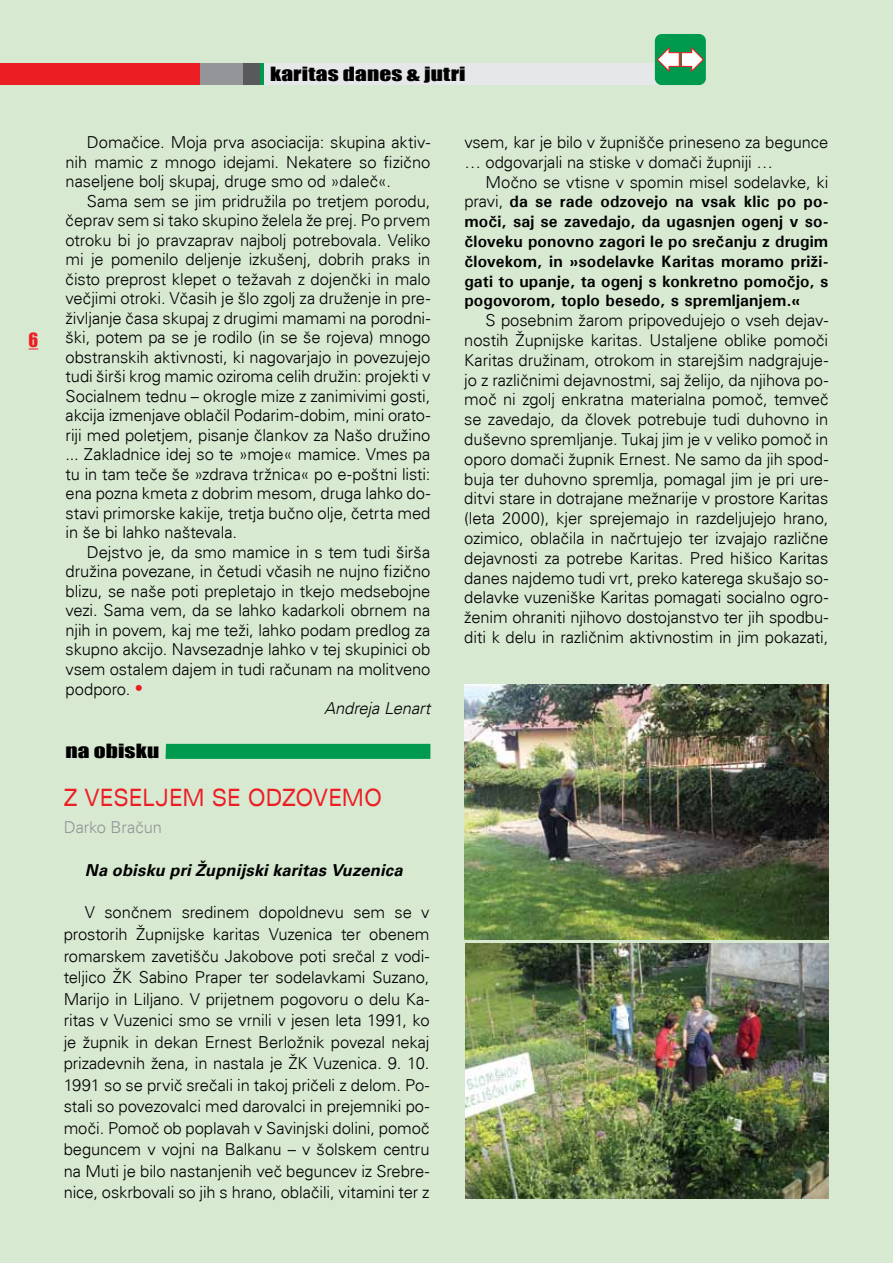
<style>
.page{position:relative;width:893px;height:1263px;background:#d8e9d2}
.page>*{position:absolute;margin:0;border:0;box-sizing:border-box;transform-origin:0 0}
.t1{font:expanded 24px "Univers";color:#ed1d24;scale:.78 1}
.t2{font:18px "Impact";letter-spacing:.005em;color:#000;scale:1.3 1}
.t3{font:18px "Impact";color:#ed1d24}
.t4{font:300 16.5px/19.5px "Univers";letter-spacing:-.005em;color:#000;text-align:justify}
.t5{font:700 16.5px/19.8px "Univers";letter-spacing:.01em;color:#000;text-align:justify}
.t6{font:italic 700 16.5px "Univers";letter-spacing:.01em;color:#000}
.t7{font:italic 300 16.5px "Univers";letter-spacing:-.005em;color:#000}
.t8{font:300 16.5px "Univers";letter-spacing:-.005em;color:#939598}
.s1{font-size:16.65px;color:#ed1d24}
.s2{font-weight:300}
</style>
<div class="page">
<div style="left:0;top:64px;width:668px;height:21px;background:#e6e7e8"></div>
<div style="left:0;top:64px;width:259px;height:21px;background:#58595b"></div>
<div style="left:0;top:64px;width:242px;height:21px;background:#939598"></div>
<div style="left:0;top:64px;width:200px;height:21px;background:#ed1d24"></div>
<div style="left:655px;top:34px;width:51px;height:51px;background:#009a4e;border-radius:7px"></div>
<svg style="left:656px;top:46px;width:48px;height:27px"></svg>
<div style="left:166px;top:744px;width:264px;height:15px;background:#009a4e"></div>
<img style="left:464px;top:684px;width:364px;height:255px">
<img style="left:465px;top:944px;width:363px;height:255px">
<p class="t3" style="left:29px;top:326px;width:11px">6</p>
<p class="t2" style="left:270px;top:60px;width:152px">karitas danes &amp; jutri</p>
<p class="t4" style="left:66px;top:132px;width:366px;text-indent:21px">Domačice. Moja prva asociacija: skupina aktiv&shy;nih mamic z mnogo idejami. Nekatere so fizično naseljene bolj skupaj, druge smo od »daleč«.</p>
<p class="t4" style="left:66px;top:191px;width:366px;text-indent:21px">Sama sem se jim pridružila po tretjem porodu, čeprav sem si tako skupino želela že prej. Po prvem otroku bi jo pravzaprav najbolj potrebovala. Veliko mi je pomenilo deljenje izkušenj, dobrih praks in čisto preprost klepet o težavah z dojenčki in malo večjimi otroki. Včasih je šlo zgolj za druženje in pre&shy;življanje časa skupaj z drugimi mamami na porodni&shy;ški, potem pa se je rodilo (in se še rojeva) mnogo obstranskih aktivnosti, ki nagovarjajo in povezujejo tudi širši krog mamic oziroma celih družin: projekti v Socialnem tednu – okrogle mize z zanimivimi gosti, akcija izmenjave oblačil Podarim-dobim, mini orato&shy;riji med poletjem, pisanje člankov za Našo družino ... Zakladnice idej so te »moje« mamice. Vmes pa tu in tam teče še »zdrava tržnica« po e-poštni listi: ena pozna kmeta z dobrim mesom, druga lahko do&shy;stavi primorske kakije, tretja bučno olje, četrta med in še bi lahko naštevala.</p>
<p class="t4" style="left:87px;top:542px;width:345px">Dejstvo je, da smo mamice in s tem tudi širša</p>
<p class="t4" style="left:66px;top:561px;width:366px">družina povezane, in četudi včasih ne nujno fizično</p>
<p class="t4" style="left:66px;top:581px;width:366px">blizu, se naše poti prepletajo in tkejo medsebojne</p>
<p class="t4" style="left:66px;top:600px;width:366px">vezi. Sama vem, da se lahko kadarkoli obrnem na</p>
<p class="t4" style="left:66px;top:620px;width:366px">njih in povem, kaj me teži, lahko podam predlog za</p>
<p class="t4" style="left:66px;top:639px;width:366px">skupno akcijo. Navsezadnje lahko v tej skupinici ob</p>
<p class="t4" style="left:66px;top:659px;width:366px">vsem ostalem dajem in tudi računam na molitveno</p>
<p class="t4" style="left:66px;top:679px;width:79px">podporo. <span class="s1">•</span></p>
<p class="t7" style="left:324px;top:698px;width:108px">Andreja Lenart</p>
<p class="t2" style="left:66px;top:737px;width:73px">na obisku</p>
<h1 class="t1" style="left:64px;top:783px;width:410px">Z VESELJEM SE ODZOVEMO</h1>
<p class="t8" style="left:64px;top:817px;width:100px">Darko Bračun</p>
<p class="t6" style="left:85px;top:860px;width:319px">Na obisku pri Župnijski karitas Vuzenica</p>
<p class="t4" style="left:64px;top:902px;width:367px;line-height:21.6px;text-indent:21px">V sončnem sredinem dopoldnevu sem se v prostorih Župnijske karitas Vuzenica ter obenem romarskem zavetišču Jakobove poti srečal z vodi&shy;teljico ŽK Sabino Praper ter sodelavkami Suzano, Marijo in Liljano. V prijetnem pogovoru o delu Ka&shy;ritas v Vuzenici smo se vrnili v jesen leta 1991, ko je župnik in dekan Ernest Berložnik povezal nekaj prizadevnih žena, in nastala je ŽK Vuzenica. 9. 10.<br>1991 so se prvič srečali in takoj pričeli z delom. Po&shy;stali so povezovalci med darovalci in prejemniki po&shy;moči. Pomoč ob poplavah v Savinjski dolini, pomoč beguncem v vojni na Balkanu – v šolskem centru na Muti je bilo nastanjenih več beguncev iz Srebre&shy;nice, oskrbovali so jih s hrano, oblačili, vitamini ter z</p>
<p class="t4" style="left:464px;top:132px;width:365px">vsem, kar je bilo v župnišče prineseno za begunce … odgovarjali na stiske v domači župniji …</p>
<p class="t5" style="left:464px;top:172px;width:365px;text-indent:21px"><span class="s2">Močno se vtisne v spomin misel sodelavke, ki pravi,</span> da se rade odzovejo na vsak klic po po&shy;moči, saj se zavedajo, da ugasnjen ogenj v so&shy;človeku ponovno zagori le po srečanju z drugim človekom, in »sodelavke Karitas moramo priži&shy;gati to upanje, ta ogenj s konkretno pomočjo, s pogovorom, toplo besedo, s spremljanjem.«</p>
<p class="t4" style="left:464px;top:310px;width:365px;text-indent:21px">S posebnim žarom pripovedujejo o vseh dejav&shy;nostih Župnijske karitas. Ustaljene oblike pomoči Karitas družinam, otrokom in starejšim nadgrajuje&shy;jo z različnimi dejavnostmi, saj želijo, da njihova po&shy;moč ni zgolj enkratna materialna pomoč, temveč se zavedajo, da človek potrebuje tudi duhovno in duševno spremljanje. Tukaj jim je v veliko pomoč in oporo domači župnik Ernest. Ne samo da jih spod&shy;buja ter duhovno spremlja, pomagal jim je pri ure&shy;ditvi stare in dotrajane mežnarije v prostore Karitas (leta 2000), kjer sprejemajo in razdeljujejo hrano, ozimico, oblačila in načrtujejo ter izvajajo različne dejavnosti za potrebe Karitas. Pred hišico Karitas danes najdemo tudi vrt, preko katerega skušajo so&shy;delavke vuzeniške Karitas pomagati socialno ogro&shy;ženim ohraniti njihovo dostojanstvo ter jih spodbu&shy;diti k delu in različnim aktivnostim in jim pokazati,</p>
</div>
